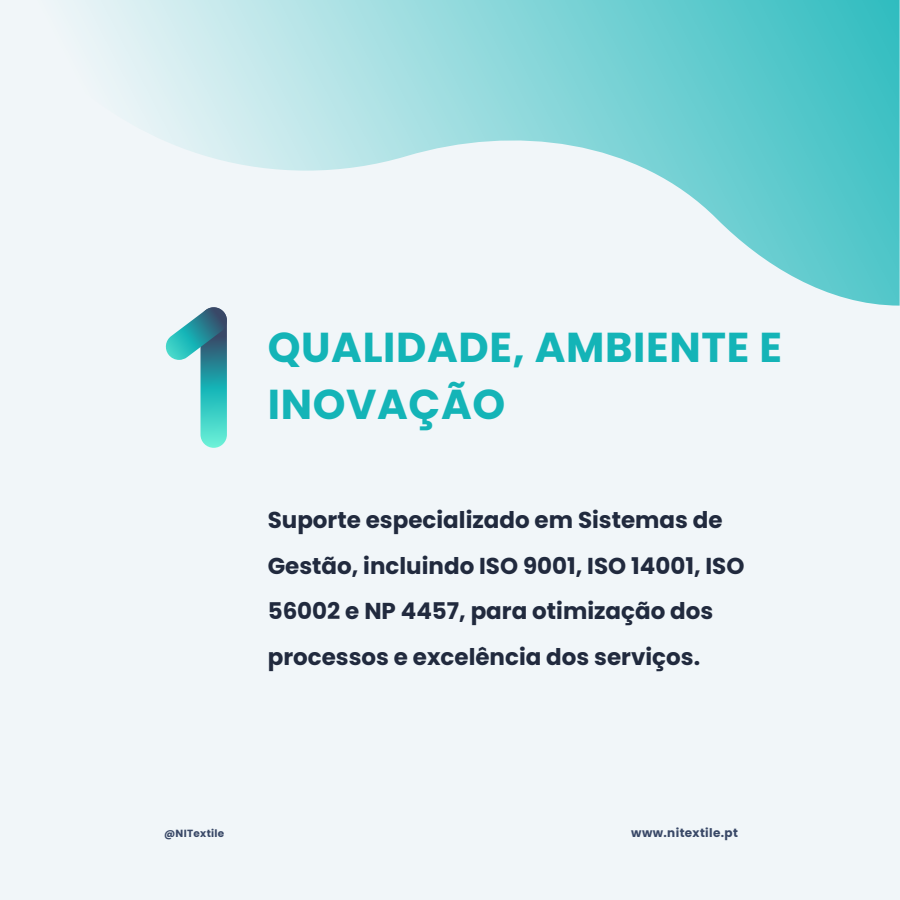
<style>
.page{position:relative;width:900px;height:900px;background:#f1f6f9}
.page>*{position:absolute;margin:0;border:0;box-sizing:border-box;transform-origin:0 0}
.t1{font:700 41.8px/57.8px "Poppins";letter-spacing:.015em;color:#14b4b7}
.t2{font:700 23px/45.8px "Poppins";color:#212a3e}
.t3{font:700 12px "Poppins";letter-spacing:.03em;color:#394867}
.t4{font:700 10.4px "Poppins";letter-spacing:.03em;color:#394867}
</style>
<div class="page">
<svg style="left:201px;top:307px;width:26px;height:141px"></svg>
<svg style="left:165px;top:307px;width:62px;height:53px"></svg>
<svg style="left:81px;top:0;width:819px;height:306px"></svg>
<p class="t1" style="left:268px;top:318px;width:516px">QUALIDADE, AMBIENTE E<br>INOVAÇÃO</p>
<p class="t2" style="left:268px;top:497px;width:478px">Suporte especializado em Sistemas de Gestão, incluindo ISO 9001, ISO 14001, ISO 56002 e NP 4457, para otimização dos processos e excelência dos serviços.</p>
<p class="t4" style="left:164px;top:827px;width:62px">@NITextile</p>
<p class="t3" style="left:631px;top:824px;width:108px">www.nitextile.pt</p>
</div>
